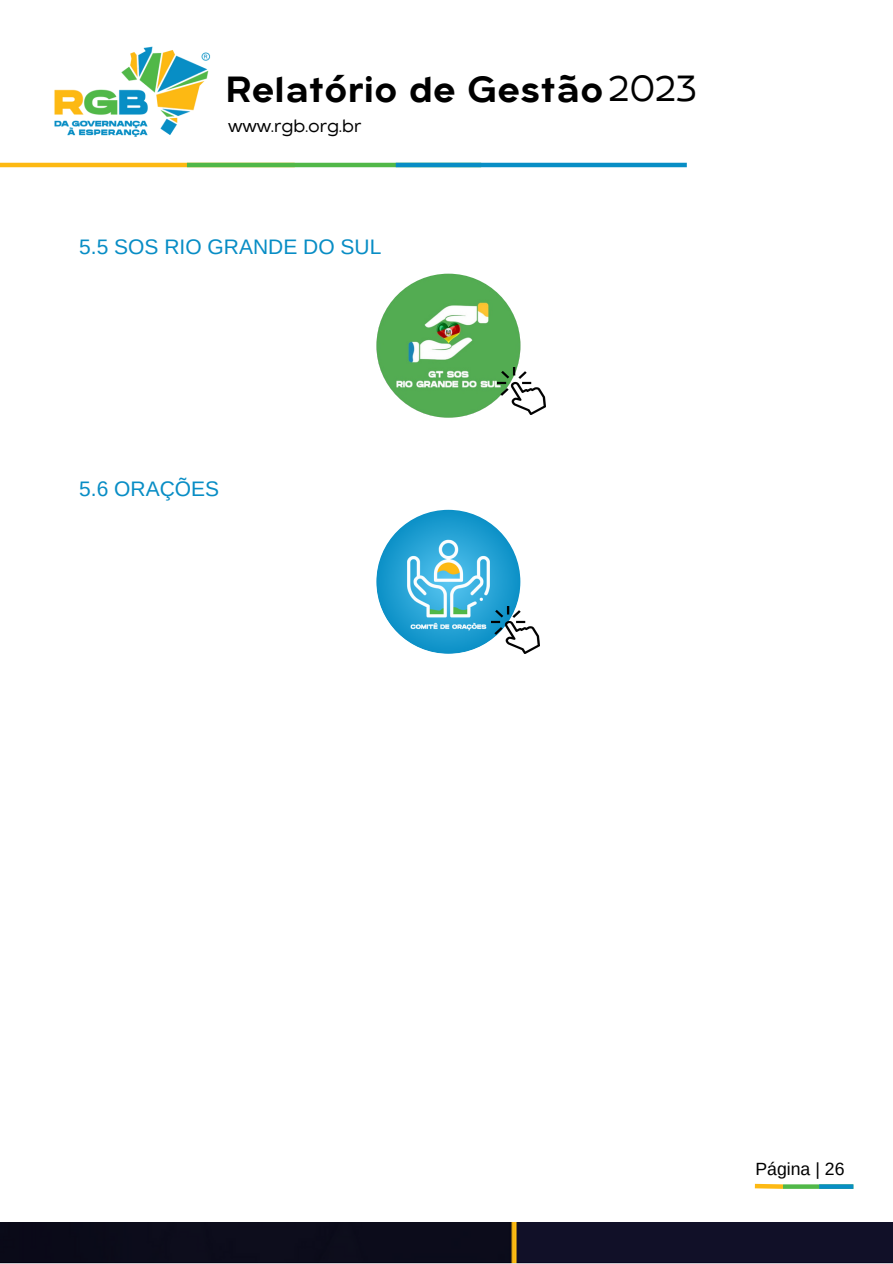
<style>
.page{position:relative;width:893px;height:1264px;background:#fff}
.page>*{position:absolute;margin:0;border:0;box-sizing:border-box;transform-origin:0 0}
.t1{font:700 36.15px "Arkibal Display";color:#000}
.t2{font:21px "Arimo";color:#088dc5}
.t3{font:500 18px "Arkibal Display";color:#000}
.t4{font:17.7px "Arimo";color:#000}
.s1{font-weight:500}
</style>
<div class="page">
<img style="left:54px;top:46px;width:157px;height:91px">
<hr style="left:0;top:163px;width:295px;height:4px;background:#fdb913">
<hr style="left:187px;top:163px;width:294px;height:4px;background:#51b848">
<hr style="left:396px;top:163px;width:290px;height:4px;background:#088ec5">
<svg style="left:754px;top:1183px;width:33px;height:6px"></svg>
<svg style="left:783px;top:1184px;width:36px;height:4px"></svg>
<svg style="left:819px;top:1184px;width:34px;height:4px"></svg>
<img style="left:0;top:1222px;width:892px;height:41px">
<img style="left:376px;top:510px;width:144px;height:144px;border-radius:50%">
<img style="left:491px;top:606px;width:48px;height:47px">
<img style="left:376px;top:274px;width:144px;height:144px;border-radius:50%">
<img style="left:498px;top:367px;width:47px;height:48px">
<h1 class="t1" style="left:225px;top:75px;width:473px">Relatório de Gestão<span class="s1">2023</span></h1>
<p class="t3" style="left:228px;top:118px;width:135px">www.rgb.org.br</p>
<p class="t2" style="left:79px;top:235px;width:304px">5.5 SOS RIO GRANDE DO SUL</p>
<p class="t2" style="left:79px;top:476px;width:141px">5.6 ORAÇÕES</p>
<p class="t4" style="left:755px;top:1159px;width:91px">Página | 26</p>
</div>
